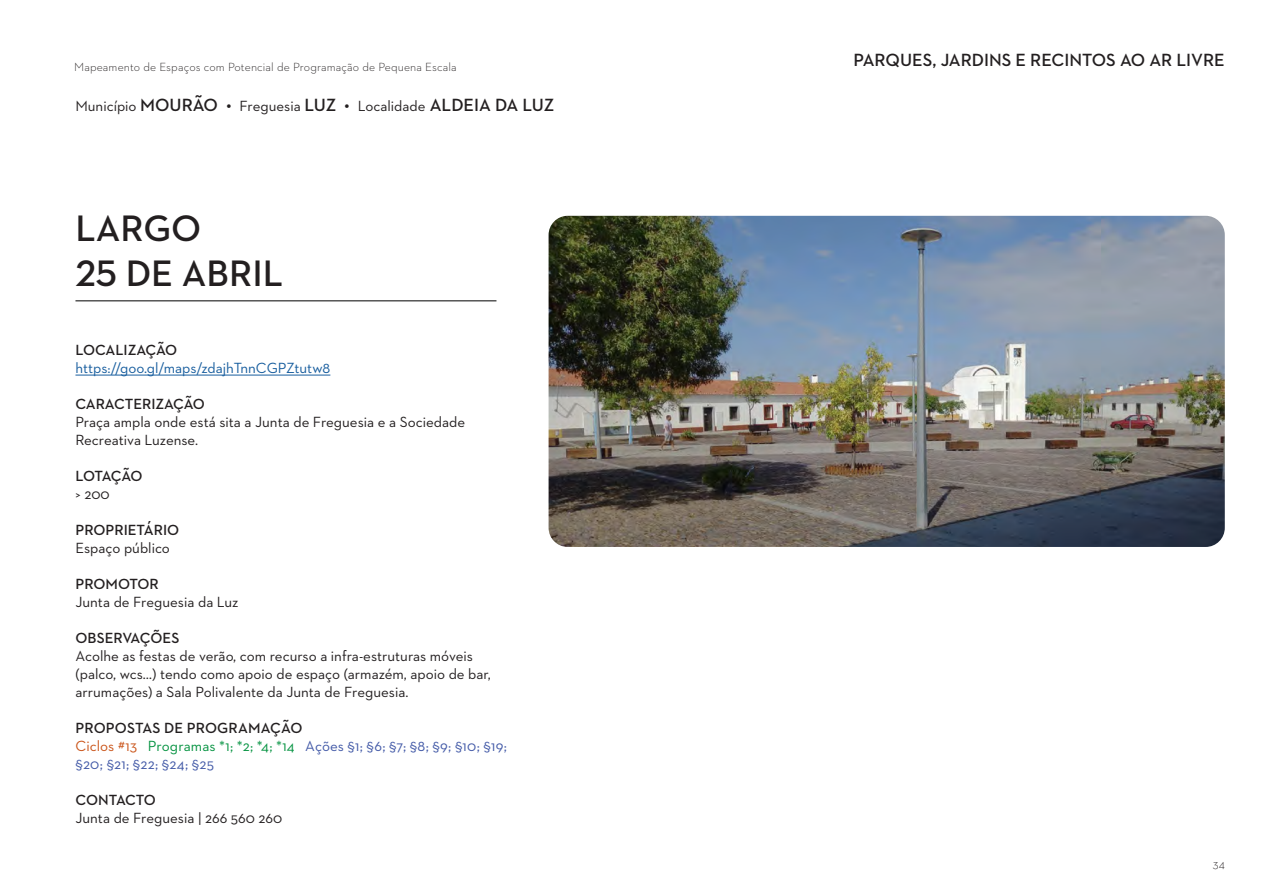
<style>
.page{position:relative;width:1263px;height:893px;background:#fff}
.page>*{position:absolute;margin:0;border:0;box-sizing:border-box;transform-origin:0 0}
.t1{font:600 37.5px/45px "Neutraface 2 Text";color:#231f20}
.t2{font:600 18px "Neutraface 2 Text";color:#231f20}
.t3{font:15px/18px "Neutraface 2 Text";color:#231f20}
.t4{font:15px/18px "Neutraface 2 Text";letter-spacing:.005em;color:#4259a7}
.t5{font:600 15px "Neutraface 2 Text";letter-spacing:-.005em;color:#231f20}
.t6{font:15px "Neutraface 2 Text";color:#175d9e}
.t7{font:600 15px "Neutraface 2 Text";letter-spacing:-.05em;color:#231f20}
.t8{font:300 12px "Neutraface 2 Text";letter-spacing:.01em;color:#231f20}
.s1{font-weight:600;font-size:18px}
.s2{font-weight:600;color:#231f20}
.s3{color:#ca5419}
.s4{color:#059341}
</style>
<div class="page">
<hr style="left:75px;top:301px;width:421px;height:1px;background:#000">
<hr style="left:75px;top:375px;width:255px;height:1px;background:#175d9e">
<img style="left:549px;top:216px;width:676px;height:331px">
<p class="t8" style="left:74px;top:59px;width:384px">Mapeamento de Espaços com Potencial de Programação de Pequena Escala</p>
<p class="t2" style="left:853px;top:49px;width:373px">PARQUES, JARDINS E RECINTOS AO AR LIVRE</p>
<p class="t3" style="left:75px;top:96px;width:480px">Município <span class="s1">MOURÃO •</span> Freguesia <span class="s1">LUZ •</span> Localidade <span class="s1">ALDEIA DA LUZ</span></p>
<h1 class="t1" style="left:75px;top:206px;width:209px">LARGO<br>25 DE ABRIL</h1>
<p class="t5" style="left:75px;top:340px;width:103px">LOCALIZAÇÃO</p>
<p class="t6" style="left:75px;top:359px;width:256px">https://goo.gl/maps/zdajhTnnCGPZtutw8</p>
<p class="t5" style="left:75px;top:394px;width:131px">CARACTERIZAÇÃO</p>
<p class="t3" style="left:75px;top:413px;width:391px">Praça ampla onde está sita a Junta de Freguesia e a Sociedade<br>Recreativa Luzense.</p>
<p class="t7" style="left:75px;top:466px;width:69px">LOTAÇÃO</p>
<p class="t3" style="left:75px;top:485px;width:36px">&gt; 200</p>
<p class="t5" style="left:75px;top:520px;width:105px">PROPRIETÁRIO</p>
<p class="t3" style="left:75px;top:539px;width:96px">Espaço público</p>
<p class="t5" style="left:75px;top:574px;width:85px">PROMOTOR</p>
<p class="t3" style="left:75px;top:593px;width:165px">Junta de Freguesia da Luz</p>
<p class="t5" style="left:75px;top:628px;width:105px">OBSERVAÇÕES</p>
<p class="t3" style="left:75px;top:647px;width:417px">Acolhe as festas de verão, com recurso a infra-estruturas móveis (palco, wcs…) tendo como apoio de espaço (armazém, apoio de bar, arrumações) a Sala Polivalente da Junta de Freguesia.</p>
<p class="t4" style="left:75px;top:719px;width:433px"><span class="s2">PROPOSTAS DE PROGRAMAÇÃO<br></span><span class="s3">Ciclos #13</span> <span class="s4">Programas *1; *2; *4; *14</span> Ações §1; §6; §7; §8; §9; §10; §19; §20; §21; §22; §24; §25</p>
<p class="t5" style="left:75px;top:790px;width:82px">CONTACTO</p>
<p class="t3" style="left:75px;top:809px;width:208px">Junta de Freguesia | 266 560 260</p>
<p class="t8" style="left:1213px;top:857px;width:13px">34</p>
</div>
